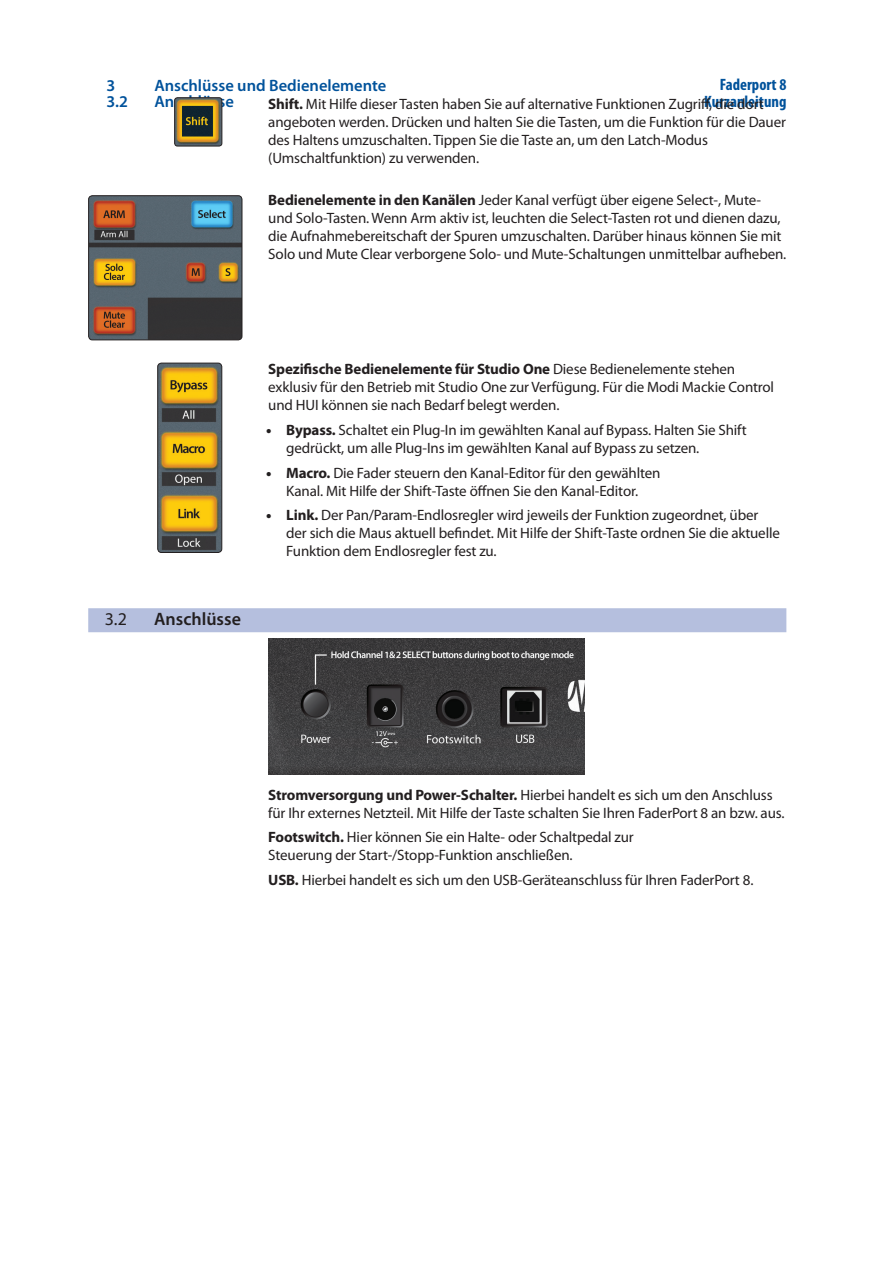
<style>
.page{position:relative;width:893px;height:1263px;background:#fff}
.page>*{position:absolute;margin:0;border:0;box-sizing:border-box;transform-origin:0 0}
._0_N_Section_Head{font:600 18px "Myriad Pro";color:#231f20}
._0_N_Section_Head-2{font:18px "Myriad Pro";color:#231f20}
.t1{font:600 16.5px "Myriad Pro";color:#01529b}
.t2{font:700 condensed 16.5px "Myriad Pro";color:#01529b}
.Body{font:15px/18px "Myriad Pro";letter-spacing:-.01em;color:#231f20}
.s1{font-weight:700}
.s2{font-weight:900}
</style>
<div class="page">
<div style="left:88px;top:608px;width:698px;height:24px;background:#b5bfde"></div>
<img style="left:268px;top:638px;width:316px;height:137px">
<img style="left:176px;top:99px;width:46px;height:47px">
<div style="left:174px;top:97px;width:48px;height:49px;border:1px solid #231f20;border-radius:3px"></div>
<img style="left:89px;top:196px;width:153px;height:144px">
<div style="left:88px;top:195px;width:154px;height:145px;border:1px solid #231f20;border-radius:4px"></div>
<img style="left:158px;top:363px;width:64px;height:189px">
<div style="left:157px;top:363px;width:65px;height:190px;border:1px solid #231f20;border-radius:4px"></div>
<p class="t2" style="left:720px;top:76px;width:68px">Faderport 8</p>
<p class="Body" style="left:268px;top:95px;width:497px"><span class="s1">Shift.</span> Mit Hilfe dieser Tasten haben Sie auf alternative Funktionen Zugriff, die dort</p>
<p class="t1" style="left:106px;top:76px;width:10px">3</p>
<p class="t1" style="left:154px;top:76px;width:233px">Anschlüsse und Bedienelemente</p>
<p class="t1" style="left:106px;top:93px;width:23px">3.2</p>
<p class="t1" style="left:154px;top:93px;width:81px">Anschlüsse</p>
<p class="t2" style="left:704px;top:92px;width:84px">Kurzanleitung</p>
<p class="Body" style="left:268px;top:113px;width:519px">angeboten werden. Drücken und halten Sie die Tasten, um die Funktion für die Dauer des Haltens umzuschalten. Tippen Sie die Taste an, um den Latch-Modus (Umschaltfunktion) zu verwenden.</p>
<p class="Body" style="left:268px;top:192px;width:520px"><span class="s1">Bedienelemente in den Kanälen</span> Jeder Kanal verfügt über eigene Select-, Mute&shy;und Solo-Tasten. Wenn Arm aktiv ist, leuchten die Select-Tasten rot und dienen dazu, die Aufnahmebereitschaft der Spuren umzuschalten. Darüber hinaus können Sie mit Solo und Mute Clear verborgene Solo- und Mute-Schaltungen unmittelbar aufheben.</p>
<p class="_0_N_Section_Head-2" style="left:105px;top:610px;width:24px">3.2</p>
<p class="_0_N_Section_Head" style="left:154px;top:609px;width:88px">Anschlüsse</p>
<p class="Body" style="left:268px;top:360px;width:507px"><span class="s1">Spezifische Bedienelemente für Studio One</span> Diese Bedienelemente stehen exklusiv für den Betrieb mit Studio One zur Verfügung. Für die Modi Mackie Control und HUI können sie nach Bedarf belegt werden.</p>
<p class="Body" style="left:286px;top:421px;width:462px;text-indent:-20px"><span class="s2">•</span> <span class="s1">Bypass.</span> Schaltet ein Plug-In im gewählten Kanal auf Bypass. Halten Sie Shift gedrückt, um alle Plug-Ins im gewählten Kanal auf Bypass zu setzen.</p>
<p class="Body" style="left:266px;top:464px;width:396px;text-align:center"><span class="s2">•</span> <span class="s1">Macro.</span> Die Fader steuern den Kanal-Editor für den gewählten<br>Kanal. Mit Hilfe der Shift-Taste öffnen Sie den Kanal-Editor.</p>
<p class="Body" style="left:286px;top:507px;width:495px;text-indent:-20px"><span class="s2">•</span> <span class="s1">Link.</span> Der Pan/Param-Endlosregler wird jeweils der Funktion zugeordnet, über der sich die Maus aktuell befindet. Mit Hilfe der Shift-Taste ordnen Sie die aktuelle<br>Funktion dem Endlosregler fest zu.</p>
<p class="Body" style="left:268px;top:786px;width:518px"><span class="s1">Stromversorgung und Power-Schalter.</span> Hierbei handelt es sich um den Anschluss für Ihr externes Netzteil. Mit Hilfe der Taste schalten Sie Ihren FaderPort 8 an bzw. aus.</p>
<p class="Body" style="left:268px;top:828px;width:367px"><span class="s1">Footswitch.</span> Hier können Sie ein Halte- oder Schaltpedal zur<br>Steuerung der Start-/Stopp-Funktion anschließen.</p>
<p class="Body" style="left:268px;top:871px;width:487px"><span class="s1">USB.</span> Hierbei handelt es sich um den USB-Geräteanschluss für Ihren FaderPort 8.</p>
</div>
